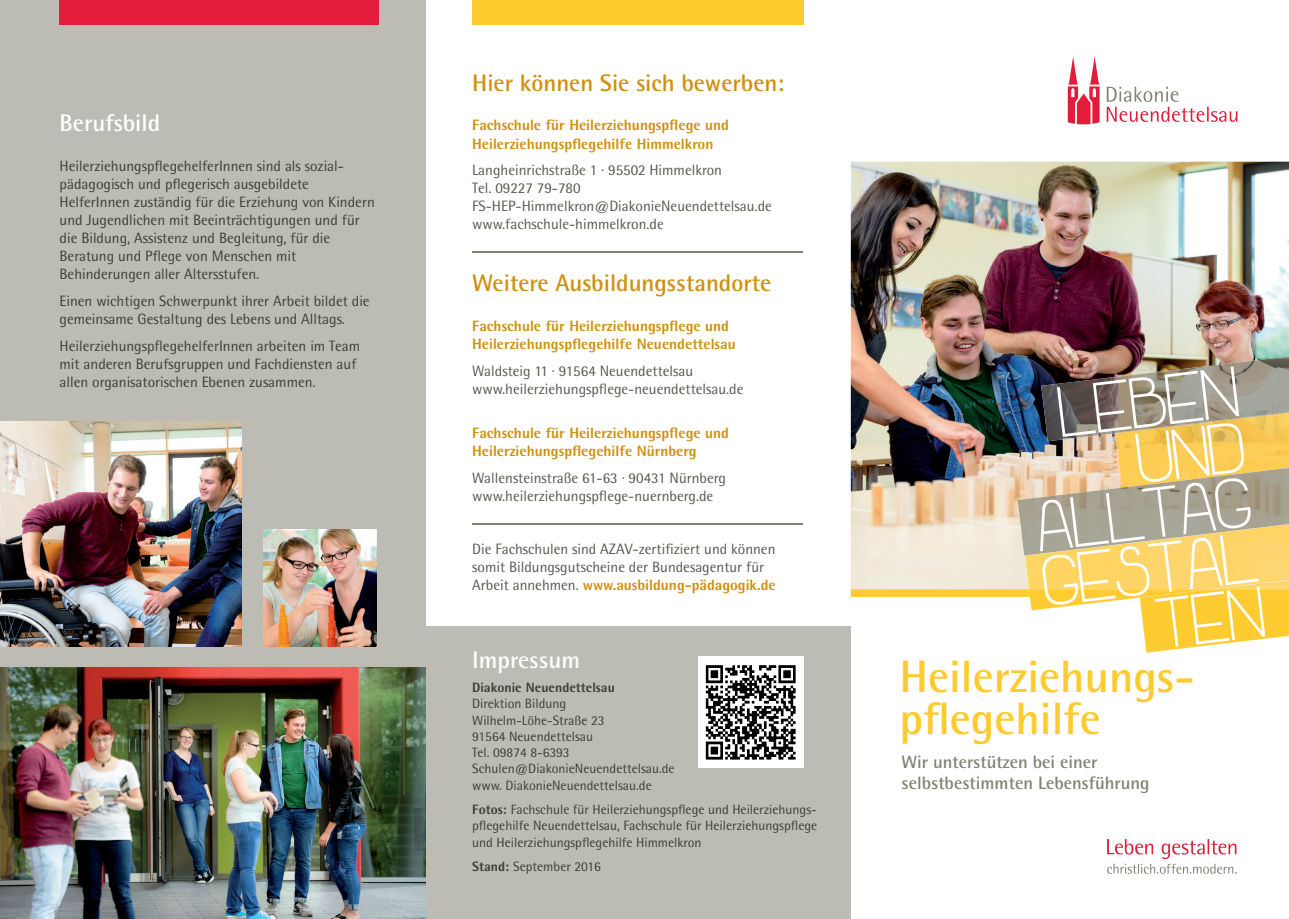
<style>
.page{position:relative;width:1289px;height:919px;background:#fff}
.page>*{position:absolute;margin:0;border:0;box-sizing:border-box;transform-origin:0 0}
.t1{font:56.85px/55.5px "Advanced Sans Serif 7";color:#fff;text-align:right}
.t2{font:700 45.3px/42px "Rotis Semi Sans Std";color:#fecb2f}
.t3{font:700 24px "Rotis Semi Sans Std";color:#cf910f}
.t4{font:700 24px "Rotis Semi Sans Std";color:#fff}
.t5{font:700 18px/21.6px "Rotis Semi Sans Std";color:#828173}
.t6{font:15px/18px "Rotis Semi Sans Std";color:#3f3d36}
.t7{font:15px/18px "Rotis Semi Sans Std";color:#58574e}
.t8{font:800 15px/18px "Rotis Semi Sans Std";color:#cf910f}
.t9{font:13.5px/16.2px "Rotis Semi Sans Std";color:#3f3d36}
.t10{font:800 13.5px "Rotis Semi Sans Std";color:#3f3d36}
.s1{font-weight:800;color:#cf910f}
.s2{font-weight:800}
</style>
<div class="page">
<div style="left:0;top:0;width:425px;height:918px;background:#bcbcb4"></div>
<div style="left:425px;top:626px;width:425px;height:292px;background:#bcbcb4"></div>
<img style="left:850px;top:162px;width:438px;height:427px">
<img style="left:1025px;top:555px;width:263px;height:34px">
<img style="left:1210px;top:580px;width:2px;height:9px">
<img style="left:1212px;top:580px;width:76px;height:9px">
<svg style="left:850px;top:589px;width:438px;height:63px"></svg>
<img style="left:1115px;top:441px;width:173px;height:27px">
<img style="left:1017px;top:468px;width:271px;height:87px">
<img style="left:1024px;top:524px;width:264px;height:31px">
<img style="left:1041px;top:356px;width:247px;height:85px">
<img style="left:1115px;top:412px;width:173px;height:21px">
<svg style="left:1067px;top:57px;width:32px;height:67px"></svg>
<svg style="left:1106px;top:87px;width:131px;height:35px"></svg>
<hr style="left:472px;top:523px;width:330px;height:1px;background:#828173">
<hr style="left:472px;top:251px;width:330px;height:1px;background:#828173">
<svg style="left:1107px;top:839px;width:129px;height:34px"></svg>
<div style="left:472px;top:1px;width:332px;height:24px;background:#fecb2f"></div>
<div style="left:60px;top:1px;width:318px;height:24px;background:#e41c3b"></div>
<div style="left:698px;top:656px;width:106px;height:111px;background:#fff"></div>
<svg style="left:705px;top:665px;width:90px;height:94px"></svg>
<img style="left:0;top:421px;width:241px;height:225px">
<img style="left:264px;top:529px;width:112px;height:117px">
<img style="left:0;top:668px;width:425px;height:250px">
<h3 class="t4" style="left:60px;top:108px;width:102px">Berufsbild</h3>
<p class="t6" style="left:60px;top:157px;width:317px">HeilerziehungspflegehelferInnen sind als sozial&shy;pädagogisch und pflegerisch ausgebildete HelferInnen zuständig für die Erziehung von Kindern und Jugendlichen mit Beeinträchtigungen und für die Bildung, Assistenz und Begleitung, für die Beratung und Pflege von Menschen mit Behinderungen aller Altersstufen.</p>
<p class="t6" style="left:60px;top:292px;width:312px">Einen wichtigen Schwerpunkt ihrer Arbeit bildet die gemeinsame Gestaltung des Lebens und Alltags.</p>
<p class="t6" style="left:60px;top:336px;width:302px">HeilerziehungspflegehelferInnen arbeiten im Team mit anderen Berufsgruppen und Fachdiensten auf allen organisatorischen Ebenen zusammen.</p>
<h3 class="t3" style="left:472px;top:68px;width:313px">Hier können Sie sich bewerben:</h3>
<p class="t8" style="left:472px;top:116px;width:258px">Fachschule für Heilerziehungspflege und<br>Heilerziehungspflegehilfe Himmelkron</p>
<p class="t7" style="left:472px;top:161px;width:301px">Langheinrichstraße 1 · 95502 Himmelkron<br>Tel. 09227 79-780<br>FS-HEP-Himmelkron @DiakonieNeuendettelsau.de www.fachschule-himmelkron.de</p>
<h3 class="t3" style="left:472px;top:268px;width:301px">Weitere Ausbildungsstandorte</h3>
<p class="t8" style="left:472px;top:317px;width:265px">Fachschule für Heilerziehungspflege und<br>Heilerziehungspflegehilfe Neuendettelsau</p>
<p class="t7" style="left:472px;top:361px;width:273px">Waldsteig 11 · 91564 Neuendettelsau www.heilerziehungspflege-neuendettelsau.de</p>
<p class="t8" style="left:472px;top:424px;width:258px">Fachschule für Heilerziehungspflege und<br>Heilerziehungspflegehilfe Nürnberg</p>
<p class="t7" style="left:472px;top:468px;width:255px">Wallensteinstraße 61-63 · 90431 Nürnberg www.heilerziehungspflege-nuernberg.de</p>
<p class="t7" style="left:472px;top:539px;width:305px">Die Fachschulen sind AZAV-zertifiziert und können somit Bildungsgutscheine der Bundesagentur für<br>Arbeit annehmen. <span class="s1">www.ausbildung-pädagogik.de</span></p>
<h3 class="t4" style="left:472px;top:644px;width:109px">Impressum</h3>
<p class="t10" style="left:472px;top:679px;width:144px">Diakonie Neuendettelsau</p>
<p class="t9" style="left:472px;top:695px;width:204px">Direktion Bildung<br>Wilhelm-Löhe-Straße 23<br>91564 Neuendettelsau<br>Tel. 09874 8-6393<br>Schulen@DiakonieNeuendettelsau.de www. DiakonieNeuendettelsau.de</p>
<p class="t9" style="left:472px;top:801px;width:346px;text-align:justify"><span class="s2">Fotos:</span> Fachschule für Heilerziehungspflege und Heilerziehungs&shy;pflegehilfe Neuendettelsau, Fachschule für Heilerziehungspflege und Heilerziehungspflegehilfe Himmelkron</p>
<p class="t9" style="left:472px;top:858px;width:130px"><span class="s2">Stand:</span> September 2016</p>
<h1 class="t1" style="left:1020px;top:392px;width:219px;rotate:-7deg">LEBEN<br>UND<br>ALLTAG<br>GESTAL<br>TEN</h1>
<h2 class="t2" style="left:899px;top:655px;width:297px">Heilerziehungs&shy;pflegehilfe</h2>
<p class="t5" style="left:901px;top:750px;width:250px">Wir unterstützen bei einer selbstbestimmten Lebensführung</p>
</div>
